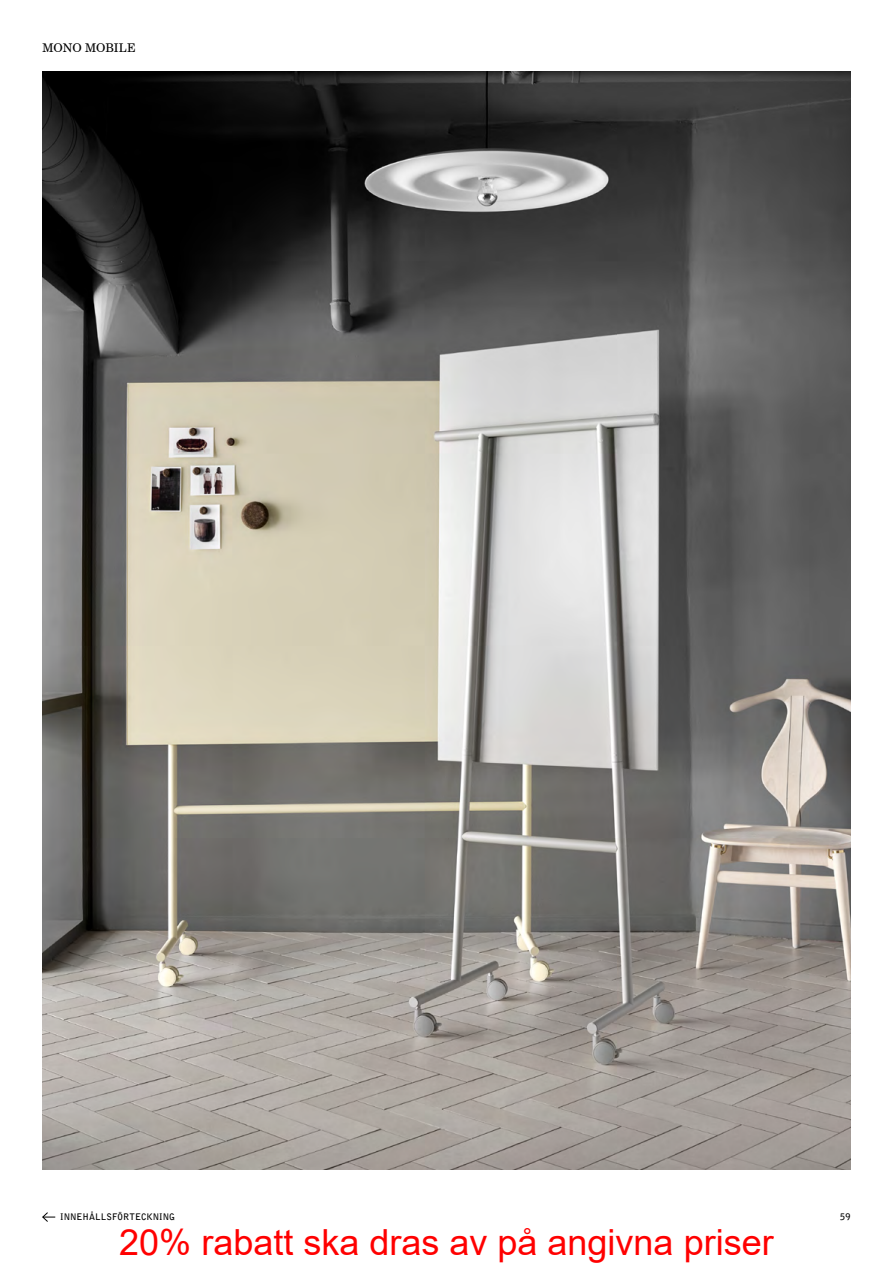
<style>
.page{position:relative;width:893px;height:1263px;background:#fff}
.page>*{position:absolute;margin:0;border:0;box-sizing:border-box;transform-origin:0 0}
.t1{font:36px "Arial";color:#f00}
.t2{font:12px "Century Schoolbook BT";letter-spacing:-.005em;color:#000}
.t3{font:700 9px "Bell Gothic Std";letter-spacing:.01em;color:#000}
</style>
<div class="page">
<img style="left:43px;top:71px;width:807px;height:1098px">
<svg style="left:42px;top:1212px;width:13px;height:10px"></svg>
<p class="t2" style="left:43px;top:40px;width:95px">MONO MOBILE</p>
<p class="t3" style="left:60px;top:1212px;width:117px">INNEHÅLLSFÖRTECKNING</p>
<p class="t3" style="left:840px;top:1212px;width:12px">59</p>
<p class="t1" style="left:119px;top:1217px;width:656px">20% rabatt ska dras av på angivna priser</p>
</div>
